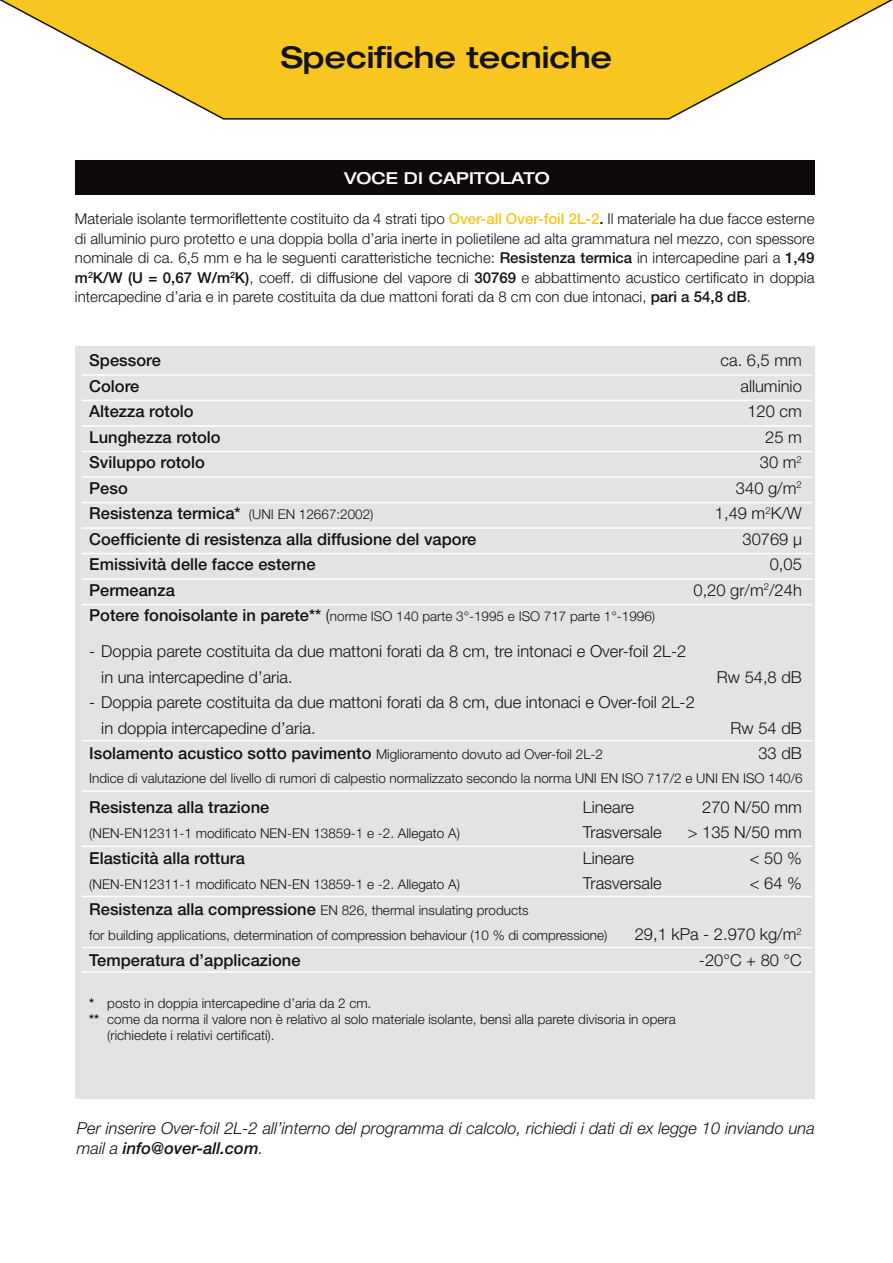
<style>
.page{position:relative;width:893px;height:1263px;background:#fff}
.page>*{position:absolute;margin:0;border:0;box-sizing:border-box;transform-origin:0 0}
.t1{font:500 expanded 30px "Helvetica Neue";color:#121212}
.t2{font:300 16.5px/25.5px "Helvetica Neue";color:#121212}
.t3{font:500 16.5px "Helvetica Neue";color:#121212}
.t4{font:italic 300 16.5px/19.8px "Helvetica Neue";color:#121212}
.t5{font:500 expanded 16.5px "Helvetica Neue";color:#fff}
.t6{font:300 15px/19.5px "Helvetica Neue";color:#121212;text-align:justify}
.t7{font:300 13.5px/25.5px "Helvetica Neue";color:#121212}
.s1{font-weight:500;color:#f8c620}
.s2{font-weight:500}
.s3{font-weight:300;font-size:13.5px}
.s4{font-weight:500;font-size:16.5px}
.s5{font-size:16.5px}
</style>
<div class="page">
<div style="left:75px;top:160px;width:739px;height:35px;background:#0d090d"></div>
<svg style="left:0;top:0;width:892px;height:120px"></svg>
<div style="left:75px;top:347px;width:740px;height:752px;background:#e2e4e4"></div>
<hr style="left:82px;top:374px;width:730px;height:2px;background:#fff">
<hr style="left:82px;top:400px;width:730px;height:1px;background:#fff">
<hr style="left:82px;top:425px;width:730px;height:2px;background:#fff">
<hr style="left:82px;top:451px;width:730px;height:1px;background:#fff">
<hr style="left:82px;top:476px;width:730px;height:2px;background:#fff">
<hr style="left:82px;top:502px;width:730px;height:1px;background:#fff">
<hr style="left:82px;top:527px;width:730px;height:2px;background:#fff">
<hr style="left:82px;top:553px;width:730px;height:1px;background:#fff">
<hr style="left:82px;top:578px;width:730px;height:2px;background:#fff">
<hr style="left:82px;top:604px;width:730px;height:1px;background:#fff">
<hr style="left:82px;top:896px;width:730px;height:1px;background:#fff">
<hr style="left:82px;top:845px;width:730px;height:2px;background:#fff">
<hr style="left:82px;top:790px;width:730px;height:2px;background:#fff">
<hr style="left:82px;top:947px;width:730px;height:1px;background:#fff">
<hr style="left:82px;top:971px;width:730px;height:2px;background:#fff">
<hr style="left:82px;top:740px;width:730px;height:1px;background:#fff">
<h1 class="t1" style="left:281px;top:39px;width:333px">Specifiche tecniche</h1>
<p class="t5" style="left:344px;top:168px;width:207px">VOCE DI CAPITOLATO</p>
<p class="t6" style="left:75px;top:209px;width:741px">Materiale isolante termoriflettente costituito da 4 strati tipo <span class="s1">Over-all Over-foil 2L-2</span><span class="s2">.</span> Il materiale ha due facce esterne di alluminio puro protetto e una doppia bolla d’aria inerte in polietilene ad alta grammatura nel mezzo, con spessore nominale di ca. 6,5 mm e ha le seguenti caratteristiche tecniche: <span class="s2">Resistenza termica</span> in intercapedine pari a <span class="s2">1,49 m</span><sup>2</sup><span class="s2">K/W (U = 0,67 W/m</span><sup>2</sup><span class="s2">K)</span>, coeff. di diffusione del vapore di <span class="s2">30769</span> e abbattimento acustico certificato in doppia intercapedine d’aria e in parete costituita da due mattoni forati da 8 cm con due intonaci, <span class="s2">pari a 54,8 dB</span>.</p>
<p class="t3" style="left:89px;top:350px;width:73px">Spessore</p>
<p class="t2" style="left:720px;top:347px;width:83px">ca. 6,5 mm</p>
<p class="t3" style="left:89px;top:376px;width:52px">Colore</p>
<p class="t2" style="left:740px;top:373px;width:63px">alluminio</p>
<p class="t3" style="left:89px;top:401px;width:106px">Altezza rotolo</p>
<p class="t2" style="left:747px;top:398px;width:56px">120 cm</p>
<p class="t3" style="left:89px;top:427px;width:133px">Lunghezza rotolo</p>
<p class="t2" style="left:765px;top:424px;width:38px">25 m</p>
<p class="t3" style="left:89px;top:452px;width:117px">Sviluppo rotolo</p>
<p class="t2" style="left:760px;top:449px;width:44px">30 m<sup>2</sup></p>
<p class="t3" style="left:89px;top:478px;width:40px">Peso</p>
<p class="t2" style="left:736px;top:475px;width:67px">340 g/m<sup>2</sup></p>
<p class="t3" style="left:89px;top:503px;width:286px">Resistenza termica* <span class="s3">(UNI EN 12667:2002)</span></p>
<p class="t2" style="left:715px;top:500px;width:88px">1,49 m<sup>2</sup>K/W</p>
<p class="t3" style="left:89px;top:529px;width:389px">Coefficiente di resistenza alla diffusione del vapore</p>
<p class="t2" style="left:742px;top:526px;width:61px">30769 μ</p>
<p class="t3" style="left:89px;top:554px;width:228px">Emissività delle facce esterne</p>
<p class="t2" style="left:770px;top:551px;width:34px">0,05</p>
<p class="t3" style="left:89px;top:580px;width:87px">Permeanza</p>
<p class="t2" style="left:693px;top:577px;width:110px">0,20 gr/m<sup>2</sup>/24h</p>
<p class="t7" style="left:89px;top:603px;width:567px"><span class="s4">Potere fonoisolante in parete**</span> <span class="s5">(</span>norme ISO 140 parte 3°-1995 e ISO 717 parte 1°-1996)</p>
<p class="t2" style="left:101px;top:638px;width:587px;text-indent:-12px">- Doppia parete costituita da due mattoni forati da 8 cm, tre intonaci e Over-foil 2L-2 in una intercapedine d’aria.</p>
<p class="t2" style="left:717px;top:664px;width:86px">Rw 54,8 dB</p>
<p class="t2" style="left:101px;top:689px;width:595px;text-indent:-12px">- Doppia parete costituita da due mattoni forati da 8 cm, due intonaci e Over-foil 2L-2 in doppia intercapedine d’aria.</p>
<p class="t2" style="left:731px;top:715px;width:73px">Rw 54 dB</p>
<p class="t7" style="left:89px;top:741px;width:515px"><span class="s4">Isolamento acustico sotto pavimento</span> Miglioramento dovuto ad Over-foil 2L-2</p>
<p class="t2" style="left:758px;top:740px;width:45px">33 dB</p>
<p class="t7" style="left:89px;top:765px;width:715px">Indice di valutazione del livello di rumori di calpestio normalizzato secondo la norma UNI EN ISO 717/2 e UNI EN ISO 140/6</p>
<p class="t3" style="left:89px;top:797px;width:182px">Resistenza alla trazione</p>
<p class="t2" style="left:583px;top:794px;width:53px">Lineare</p>
<p class="t2" style="left:702px;top:794px;width:101px">270 N/50 mm</p>
<p class="t7" style="left:89px;top:820px;width:372px">(NEN-EN12311-1 modificato NEN-EN 13859-1 e -2. Allegato A)</p>
<p class="t2" style="left:583px;top:819px;width:80px">Trasversale</p>
<p class="t2" style="left:688px;top:819px;width:116px">&gt; 135 N/50 mm</p>
<p class="t3" style="left:89px;top:848px;width:157px">Elasticità alla rottura</p>
<p class="t2" style="left:583px;top:845px;width:53px">Lineare</p>
<p class="t2" style="left:750px;top:845px;width:54px">&lt; 50 %</p>
<p class="t7" style="left:89px;top:871px;width:372px">(NEN-EN12311-1 modificato NEN-EN 13859-1 e -2. Allegato A)</p>
<p class="t2" style="left:583px;top:870px;width:80px">Trasversale</p>
<p class="t2" style="left:750px;top:870px;width:54px">&lt; 64 %</p>
<p class="t7" style="left:89px;top:897px;width:520px"><span class="s4">Resistenza alla compressione</span> EN 826, thermal insulating products<br>for building applications, determination of compression behaviour (10 % di compressione)</p>
<p class="t2" style="left:635px;top:921px;width:169px">29,1 kPa - 2.970 kg/m<sup>2</sup></p>
<p class="t3" style="left:89px;top:950px;width:213px">Temperatura d’applicazione</p>
<p class="t2" style="left:699px;top:947px;width:104px">-20°C + 80 °C</p>
<p class="t7" style="left:89px;top:990px;width:284px"><span class="s2">*</span> posto in doppia intercapedine d’aria da 2 cm.</p>
<p class="t7" style="left:89px;top:1006px;width:588px"><span class="s2">**</span> come da norma il valore non è relativo al solo materiale isolante, bensì alla parete divisoria in opera</p>
<p class="t7" style="left:107px;top:1022px;width:169px">(richiedete i relativi certificati).</p>
<p class="t4" style="left:77px;top:1118px;width:740px">Per inserire Over-foil 2L-2 all’interno del programma di calcolo, richiedi i dati di ex legge 10 inviando una mail a <span class="s2">info@over-all.com</span>.</p>
</div>
